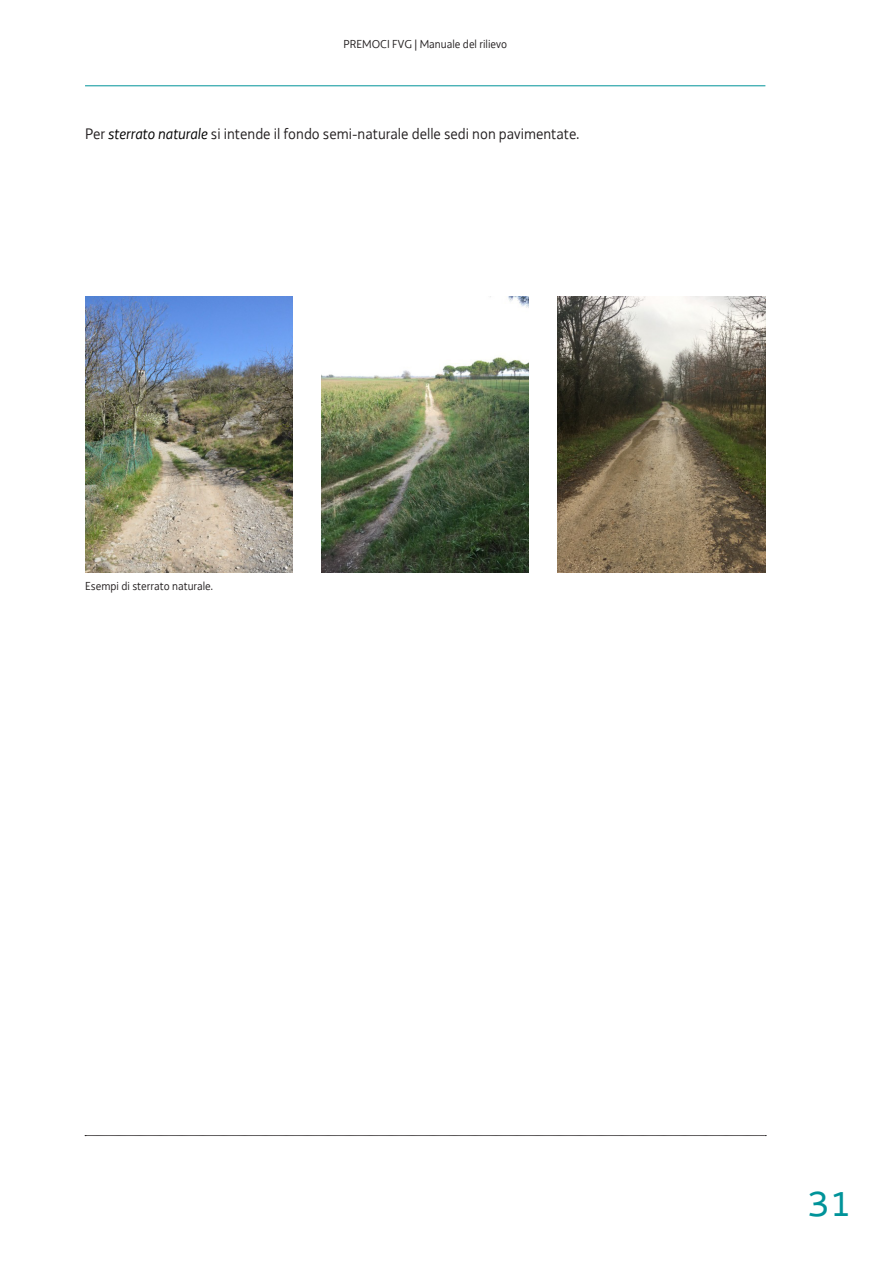
<style>
.page{position:relative;width:893px;height:1263px;background:#fff}
.page>*{position:absolute;margin:0;border:0;box-sizing:border-box;transform-origin:0 0}
.t1{font:45px "Decima WE";color:#009399}
.PARAGRAFO{font:15.75px "Decima WE";color:#231f20}
.Didascalie_immagini{font:12px "Decima WE";color:#231f20}
.s1{font-style:italic;color:#000}
</style>
<div class="page">
<hr style="left:85px;top:86px;width:680px;height:1px;background:#009399">
<svg style="left:85px;top:1135px;width:681px;height:1px"></svg>
<img style="left:85px;top:296px;width:208px;height:277px">
<img style="left:321px;top:296px;width:208px;height:277px">
<img style="left:558px;top:296px;width:207px;height:277px">
<p class="Didascalie_immagini" style="left:343px;top:37px;width:165px">PREMOCI FVG | Manuale del rilievo</p>
<p class="PARAGRAFO" style="left:85px;top:125px;width:496px">Per <span class="s1">sterrato naturale</span> si intende il fondo semi-naturale delle sedi non pavimentate.</p>
<p class="Didascalie_immagini" style="left:85px;top:579px;width:130px">Esempi di sterrato naturale.</p>
<h1 class="t1" style="left:807px;top:1175px;width:46px">31</h1>
</div>
